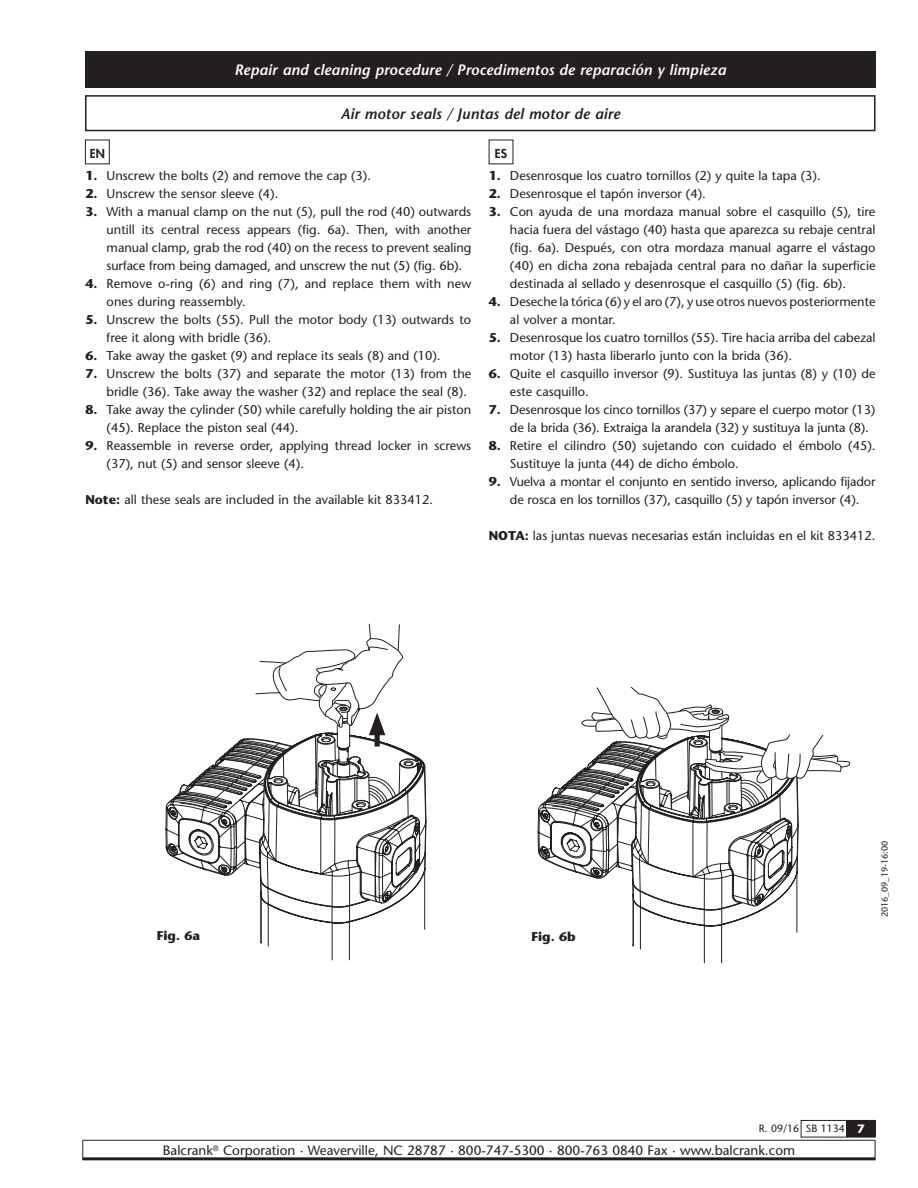
<style>
.page{position:relative;width:918px;height:1188px;background:#fff}
.page>*{position:absolute;margin:0;border:0;box-sizing:border-box;transform-origin:0 0}
.t1{font:italic 600 15px "Stone Sans";letter-spacing:.01em;color:#fff}
.t2{font:italic 600 15px "Stone Sans";letter-spacing:.01em;color:#231f20}
.t3{font:13.5px "Stone Sans";color:#231f20}
.t4{font:12.75px/18px "Stone Sans";color:#231f20}
.t5{font:700 12.75px "Stone Sans";color:#231f20}
.t6{font:800 12px "Futura";color:#231f20}
.t7{font:10.5px "Stone Sans";color:#231f20}
.t8{font:9px "Stone Sans";color:#231f20}
.s1{font-weight:700}
.s2{font-weight:700;font-size:12px;color:#fff}
</style>
<div class="page">
<div style="left:801px;top:1120px;width:74px;height:17px;border:1px solid #231f20"></div>
<div style="left:846px;top:1120px;width:29px;height:17px;background:#231f20"></div>
<hr style="left:83px;top:1157px;width:792px;height:3px;background:#231f20">
<hr style="left:83px;top:1140px;width:792px;height:1px;background:#231f20">
<svg style="left:875px;top:1140px;width:1px;height:20px"></svg>
<svg style="left:82px;top:1140px;width:1px;height:20px"></svg>
<div style="left:85px;top:51px;width:790px;height:36px;background:#231f20"></div>
<div style="left:85px;top:95px;width:790px;height:36px;border:2px solid #231f20"></div>
<div style="left:85px;top:140px;width:25px;height:24px;border:1px solid #231f20"></div>
<svg style="left:165px;top:623px;width:261px;height:338px"></svg>
<svg style="left:538px;top:686px;width:313px;height:278px"></svg>
<p class="t1" style="left:235px;top:61px;width:493px">Repair and cleaning procedure / Procedimentos de reparación y limpieza</p>
<p class="t2" style="left:341px;top:105px;width:281px">Air motor seals / Juntas del motor de aire</p>
<p class="t6" style="left:90px;top:145px;width:16px">EN</p>
<p class="t6" style="left:495px;top:145px;width:14px">ES</p>
<p class="t4" style="left:85px;top:167px;width:287px"><span class="s1">1.</span> Unscrew the bolts (2) and remove the cap (3).</p>
<p class="t4" style="left:85px;top:185px;width:195px"><span class="s1">2.</span> Unscrew the sensor sleeve (4).</p>
<p class="t4" style="left:107px;top:203px;width:366px;text-align:justify;text-indent:-21px"><span class="s1">3.</span> With a manual clamp on the nut (5), pull the rod (40) outwards untill its central recess appears (fig. 6a). Then, with another manual clamp, grab the rod (40) on the recess to prevent sealing surface from being damaged, and unscrew the nut (5) (fig. 6b).</p>
<p class="t4" style="left:107px;top:275px;width:366px;text-indent:-21px"><span class="s1">4.</span> Remove o-ring (6) and ring (7), and replace them with new ones during reassembly.</p>
<p class="t4" style="left:107px;top:311px;width:366px;text-indent:-21px"><span class="s1">5.</span> Unscrew the bolts (55). Pull the motor body (13) outwards to free it along with bridle (36).</p>
<p class="t4" style="left:85px;top:347px;width:357px"><span class="s1">6.</span> Take away the gasket (9) and replace its seals (8) and (10).</p>
<p class="t4" style="left:107px;top:365px;width:366px;text-indent:-21px"><span class="s1">7.</span> Unscrew the bolts (37) and separate the motor (13) from the bridle (36). Take away the washer (32) and replace the seal (8).</p>
<p class="t4" style="left:107px;top:401px;width:366px;text-indent:-21px"><span class="s1">8.</span> Take away the cylinder (50) while carefully holding the air piston (45). Replace the piston seal (44).</p>
<p class="t4" style="left:107px;top:437px;width:366px;text-indent:-21px"><span class="s1">9.</span> Reassemble in reverse order, applying thread locker in screws (37), nut (5) and sensor sleeve (4).</p>
<p class="t4" style="left:85px;top:491px;width:349px"><span class="s1">Note:</span> all these seals are included in the available kit 833412.</p>
<p class="t4" style="left:489px;top:167px;width:334px"><span class="s1">1.</span> Desenrosque los cuatro tornillos (2) y quite la tapa (3).</p>
<p class="t4" style="left:489px;top:185px;width:219px"><span class="s1">2.</span> Desenrosque el tapón inversor (4).</p>
<p class="t4" style="left:510px;top:203px;width:367px;text-align:justify;text-indent:-21px"><span class="s1">3.</span> Con ayuda de una mordaza manual sobre el casquillo (5), tire hacia fuera del vástago (40) hasta que aparezca su rebaje central (fig. 6a). Después, con otra mordaza manual agarre el vástago (40) en dicha zona rebajada central para no dañar la superficie destinada al sellado y desenrosque el casquillo (5) (fig. 6b).</p>
<p class="t4" style="left:510px;top:293px;width:367px;text-indent:-21px"><span class="s1">4.</span> Deseche la tórica (6) y el aro (7), y use otros nuevos posteriormente al volver a montar.</p>
<p class="t4" style="left:510px;top:329px;width:367px;text-indent:-21px"><span class="s1">5.</span> Desenrosque los cuatro tornillos (55). Tire hacia arriba del cabezal motor (13) hasta liberarlo junto con la brida (36).</p>
<p class="t4" style="left:510px;top:365px;width:367px;text-indent:-21px"><span class="s1">6.</span> Quite el casquillo inversor (9). Sustituya las juntas (8) y (10) de este casquillo.</p>
<p class="t4" style="left:510px;top:401px;width:367px;text-indent:-21px"><span class="s1">7.</span> Desenrosque los cinco tornillos (37) y separe el cuerpo motor (13) de la brida (36). Extraiga la arandela (32) y sustituya la junta (8).</p>
<p class="t4" style="left:510px;top:437px;width:367px;text-indent:-21px"><span class="s1">8.</span> Retire el cilindro (50) sujetando con cuidado el émbolo (45).<br>Sustituye la junta (44) de dicho émbolo.</p>
<p class="t4" style="left:489px;top:473px;width:388px;text-align:center"><span class="s1">9.</span> Vuelva a montar el conjunto en sentido inverso, aplicando fijador de rosca en los tornillos (37), casquillo (5) y tapón inversor (4).</p>
<p class="t4" style="left:489px;top:527px;width:388px"><span class="s1">NOTA:</span> las juntas nuevas necesarias están incluidas en el kit 833412.</p>
<p class="t5" style="left:157px;top:927px;width:45px">Fig. 6a</p>
<p class="t5" style="left:531px;top:929px;width:46px">Fig. 6b</p>
<p class="t8" style="left:879px;top:917px;width:78px;rotate:-90deg">2016_09_19-16:00</p>
<p class="t7" style="left:759px;top:1122px;width:107px">R. 09/16 SB 1134 <span class="s2">7</span></p>
<p class="t3" style="left:163px;top:1143px;width:634px">Balcrank<sup>®</sup> Corporation · Weaverville, NC 28787 · 800-747-5300 · 800-763 0840 Fax · www.balcrank.com</p>
</div>
